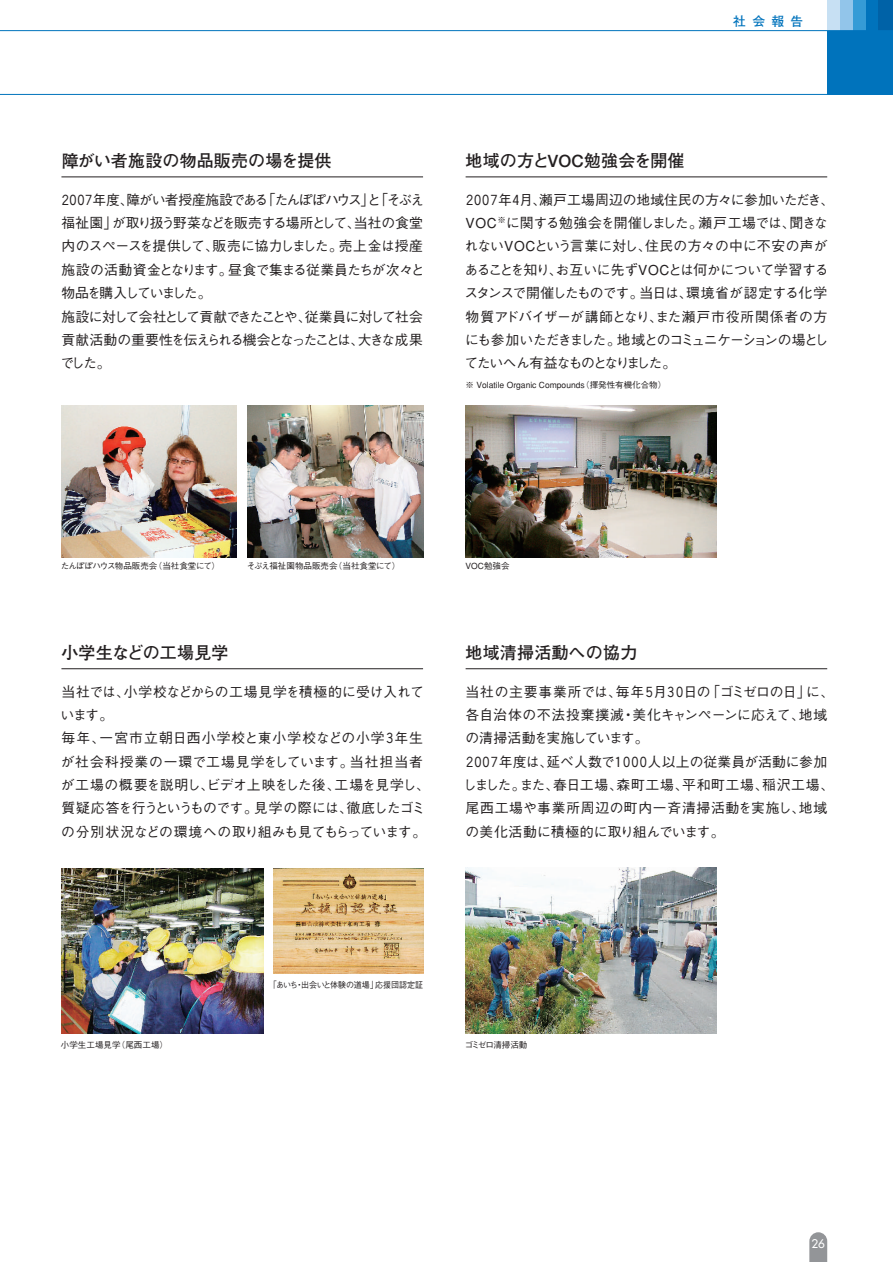
<style>
.page{position:relative;width:893px;height:1262px;background:#fff}
.page>*{position:absolute;margin:0;border:0;box-sizing:border-box;transform-origin:0 0}
.t1{font:700 16.95px "Futo Go B101";letter-spacing:.01em;color:#231f20}
.t2{font:500 13.8px/23.4px "Gothic BBB";letter-spacing:.005em;color:#231f20}
.t3{font:500 13.8px/23.4px "Gothic BBB";letter-spacing:-.03em;color:#231f20}
.t4{font:500 13.8px/23.4px "Gothic BBB";letter-spacing:-.085em;color:#231f20}
.t5{font:700 12.75px "Futo Go B101";color:#0073bc}
.t6{font:11.7px "Futura";color:#fff}
.t7{font:500 8.55px "Gothic BBB";color:#231f20}
.t8{font:500 8.55px "Gothic BBB";color:#231f20;scale:.94 1}
.t9{font:500 8.55px "Gothic BBB";letter-spacing:-.04em;color:#231f20}
.t10{font:500 8.55px "Gothic BBB";letter-spacing:-.06em;color:#231f20}
</style>
<div class="page">
<svg style="left:809px;top:1232px;width:18px;height:30px"></svg>
<img style="left:61px;top:406px;width:176px;height:151px">
<img style="left:61px;top:869px;width:202px;height:164px">
<img style="left:247px;top:406px;width:176px;height:151px">
<img style="left:465px;top:406px;width:251px;height:151px">
<img style="left:465px;top:867px;width:251px;height:166px">
<img style="left:274px;top:869px;width:149px;height:104px">
<hr style="left:465px;top:177px;width:362px;height:1px;background:#231f20">
<hr style="left:61px;top:177px;width:362px;height:1px;background:#231f20">
<hr style="left:61px;top:668px;width:362px;height:1px;background:#231f20">
<hr style="left:465px;top:668px;width:362px;height:1px;background:#231f20">
<div style="left:878px;top:0;width:14px;height:31px;background:#0062a7"></div>
<div style="left:865px;top:0;width:13px;height:31px;background:#0073bc"></div>
<div style="left:852px;top:0;width:13px;height:31px;background:#359bd6"></div>
<div style="left:840px;top:0;width:12px;height:31px;background:#92c5ea"></div>
<div style="left:827px;top:0;width:13px;height:31px;background:#c7e0f3"></div>
<svg style="left:0;top:30px;width:892px;height:65px"></svg>
<div style="left:827px;top:31px;width:65px;height:63px;background:#0073bc"></div>
<p class="t5" style="left:733px;top:14px;width:72px">社会報告</p>
<p class="t1" style="left:61px;top:151px;width:271px">障がい者施設の物品販売の場を提供</p>
<p class="t4" style="left:59px;top:188px;width:367px">２００７年度、障がい者授産施設である「たんぽぽハウス」と「そぶえ福祉園」が取り扱う野菜などを販売する場所として、当社の食堂内のスペースを提供して、販売に協力しました。売上金は授産施設の活動資金となります。昼食で集まる従業員たちが次々と物品を購入していました。<br>施設に対して会社として貢献できたことや、従業員に対して社会貢献活動の重要性を伝えられる機会となったことは、大きな成果でした。</p>
<p class="t1" style="left:465px;top:151px;width:220px">地域の方とVOC勉強会を開催</p>
<p class="t3" style="left:462px;top:188px;width:372px">２００７年４月、瀬戸工場周辺の地域住民の方々に参加いただき、<br>VOC<sup>※</sup>に関する勉強会を開催しました。瀬戸工場では、聞きなれないVOCという言葉に対し、住民の方々の中に不安の声があることを知り、お互いに先ずVOCとは何かについて学習するスタンスで開催したものです。当日は、環境省が認定する化学物質アドバイザーが講師となり、また瀬戸市役所関係者の方にも参加いただきました。地域とのコミュニケーションの場としてたいへん有益なものとなりました。</p>
<p class="t7" style="left:465px;top:380px;width:202px">※ Volatile Organic Compounds（揮発性有機化合物）</p>
<p class="t9" style="left:61px;top:561px;width:161px">たんぽぽハウス物品販売会（当社食堂にて）</p>
<p class="t7" style="left:247px;top:561px;width:155px">そぶえ福祉園物品販売会（当社食堂にて）</p>
<p class="t7" style="left:465px;top:561px;width:45px">VOC勉強会</p>
<p class="t1" style="left:61px;top:643px;width:169px">小学生などの工場見学</p>
<p class="t2" style="left:61px;top:680px;width:370px">当社では、小学校などからの工場見学を積極的に受け入れています。<br>毎年、一宮市立朝日西小学校と東小学校などの小学３年生が社会科授業の一環で工場見学をしています。当社担当者が工場の概要を説明し、ビデオ上映をした後、工場を見学し、質疑応答を行うというものです。見学の際には、徹底したゴミの分別状況などの環境への取り組みも見てもらっています。</p>
<p class="t1" style="left:465px;top:643px;width:173px">地域清掃活動への協力</p>
<p class="t2" style="left:462px;top:680px;width:372px">当社の主要事業所では、毎年５月３０日の「ゴミゼロの日」に、各自治体の不法投棄撲滅・美化キャンペーンに応えて、地域の清掃活動を実施しています。<br>２００７年度は、延べ人数で１０００人以上の従業員が活動に参加しました。また、春日工場、森町工場、平和町工場、稲沢工場、尾西工場や事業所周辺の町内一斉清掃活動を実施し、地域の美化活動に積極的に取り組んでいます。</p>
<p class="t7" style="left:61px;top:1040px;width:109px">小学生工場見学（尾西工場）</p>
<p class="t8" style="left:269px;top:980px;width:165px">「あいち・出会いと体験の道場」応援団認定証</p>
<p class="t10" style="left:465px;top:1039px;width:64px">ゴミゼロ清掃活動</p>
<p class="t6" style="left:811px;top:1235px;width:15px">26</p>
</div>
